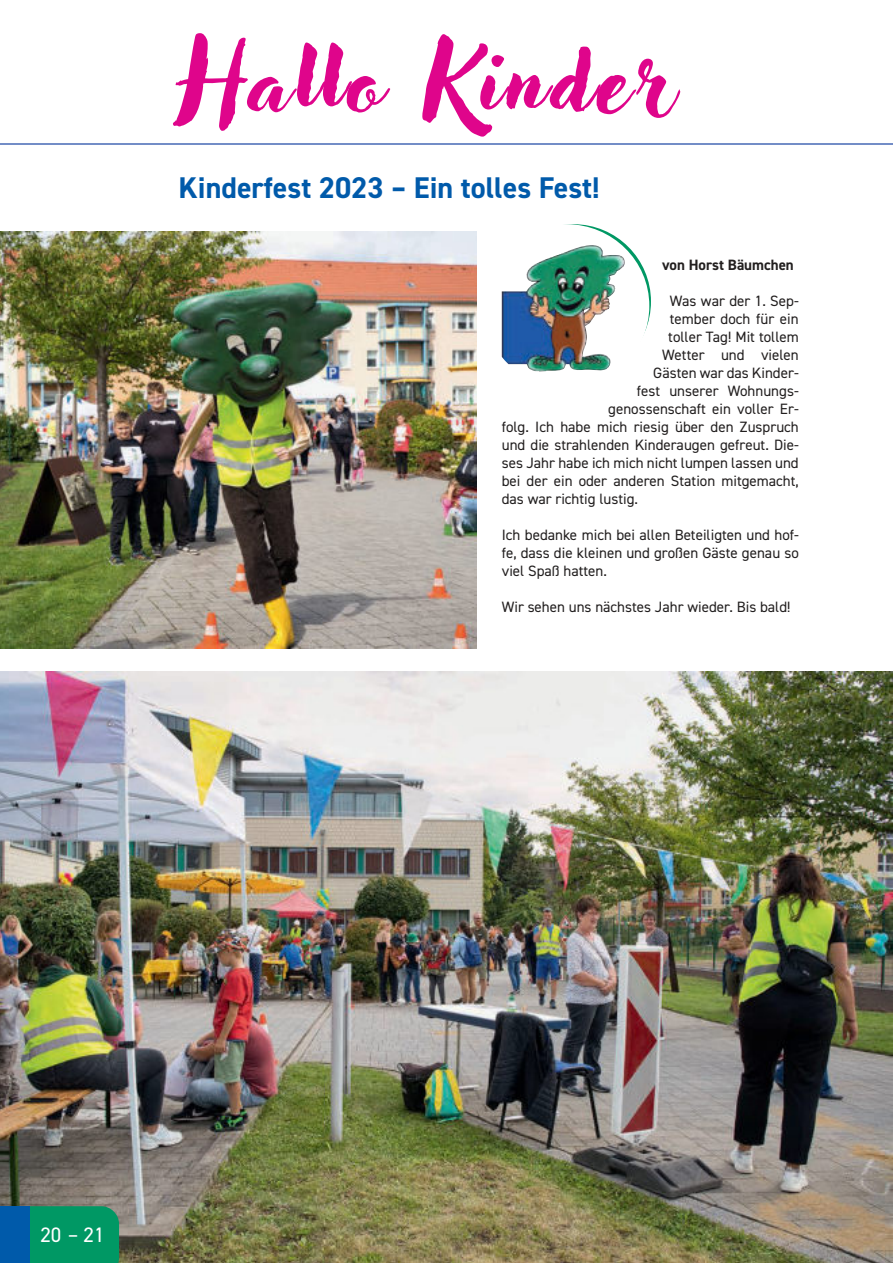
<style>
.page{position:relative;width:893px;height:1263px;background:#fff}
.page>*{position:absolute;margin:0;border:0;box-sizing:border-box;transform-origin:0 0}
.t1{font:84px "Adlery Pro";letter-spacing:.05em;color:#df058b;scale:1.1 1}
.t2{font:700 30px "DIN2014";color:#005aaa}
.t3{font:21px "DIN2014";color:#fff}
.t4{font:15px/18px "DIN2014";color:#221f1f;text-align:justify}
.t5{font:700 15px "DIN2014";color:#221f1f}
</style>
<div class="page">
<hr style="left:0;top:144px;width:893px;height:1px;background:#738dc7">
<img style="left:501px;top:246px;width:124px;height:126px">
<img style="left:0;top:232px;width:476px;height:416px">
<img style="left:0;top:672px;width:892px;height:591px">
<div style="left:30px;top:1206px;width:89px;height:57px;background:#009864"></div>
<div style="left:0;top:1206px;width:30px;height:57px;background:#005aaa"></div>
<h1 class="t1" style="left:177px;top:31px;width:454px">Hallo Kinder</h1>
<h2 class="t2" style="left:179px;top:172px;width:423px">Kinderfest 2023 – Ein tolles Fest!</h2>
<p class="t5" style="left:662px;top:257px;width:133px">von Horst Bäumchen</p>
<p class="t4" style="left:670px;top:292px;width:130px">Was war der 1. Sep-</p>
<p class="t4" style="left:670px;top:310px;width:130px">tember doch für ein</p>
<p class="t4" style="left:668px;top:328px;width:132px">toller Tag! Mit tollem</p>
<p class="t4" style="left:662px;top:346px;width:138px">Wetter und vielen</p>
<p class="t4" style="left:653px;top:364px;width:147px">Gästen war das Kinder-</p>
<p class="t4" style="left:637px;top:382px;width:164px">fest unserer Wohnungs-</p>
<p class="t4" style="left:608px;top:400px;width:192px">genossenschaft ein voller Er-</p>
<p class="t4" style="left:502px;top:418px;width:298px">folg. Ich habe mich riesig über den Zuspruch</p>
<p class="t4" style="left:502px;top:436px;width:299px">und die strahlenden Kinderaugen gefreut. Die-</p>
<p class="t4" style="left:502px;top:454px;width:298px">ses Jahr habe ich mich nicht lumpen lassen und</p>
<p class="t4" style="left:502px;top:472px;width:299px">bei der ein oder anderen Station mitgemacht,</p>
<p class="t4" style="left:502px;top:490px;width:138px">das war richtig lustig.</p>
<p class="t4" style="left:502px;top:526px;width:299px">Ich bedanke mich bei allen Beteiligten und hof&shy;fe, dass die kleinen und großen Gäste genau so viel Spaß hatten.</p>
<p class="t4" style="left:502px;top:598px;width:290px">Wir sehen uns nächstes Jahr wieder. Bis bald!</p>
<h3 class="t3" style="left:40px;top:1224px;width:66px">20 – 21</h3>
</div>
